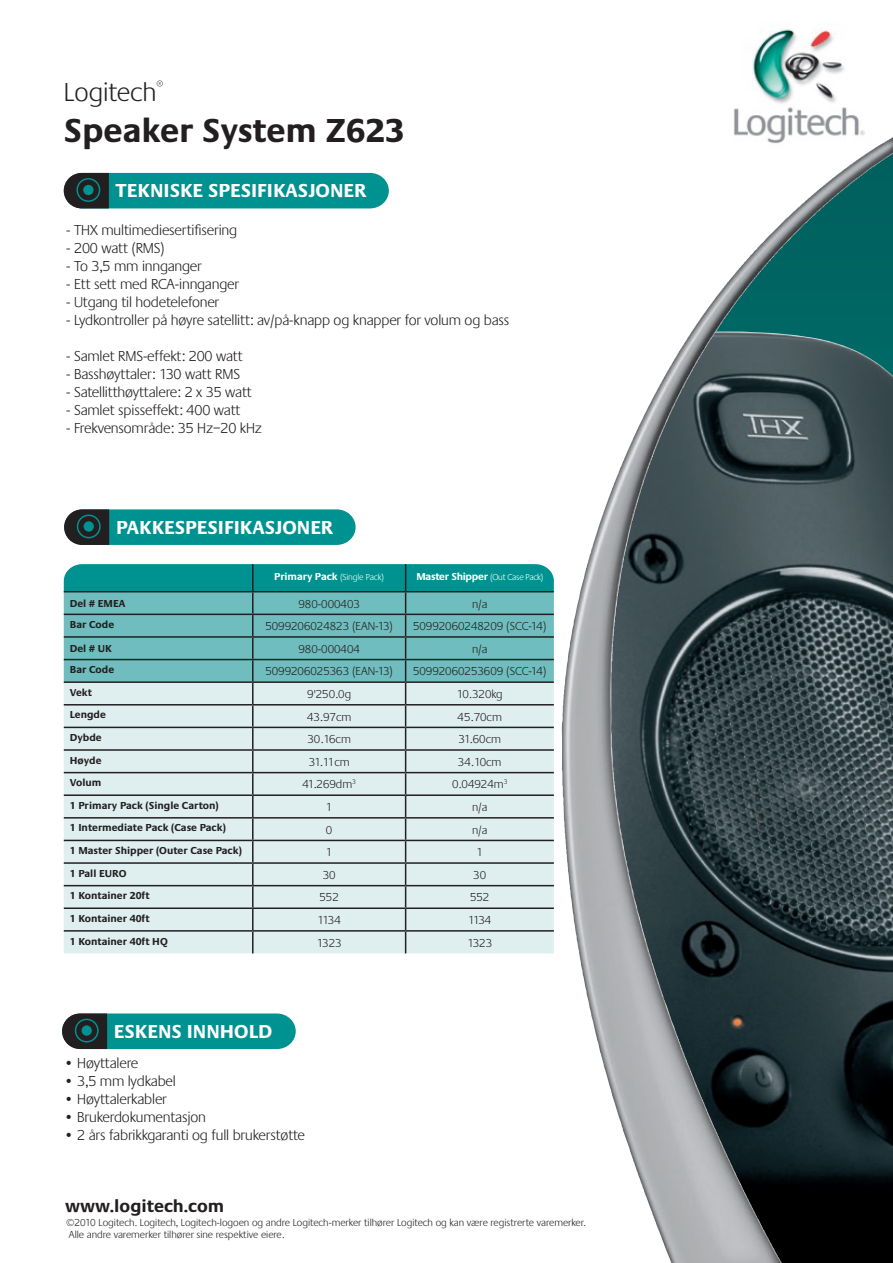
<style>
.page{position:relative;width:893px;height:1263px;background:#fff}
.page>*{position:absolute;margin:0;border:0;box-sizing:border-box;transform-origin:0 0}
.t1{font:700 34.5px "Praxis";color:#231f20}
.t2{font:300 27px "Praxis";color:#231f20}
.t3{font:700 19.5px "Praxis CEEF";color:#fff}
.t4{font:700 18px "Praxis";color:#231f20}
.Sys_req_sans{font:300 15px "Praxis";letter-spacing:-.01em;color:#231f20}
.Package_content{font:300 15px "Praxis";letter-spacing:-.01em;color:#231f20}
.t5{font:300 12px "Praxis";color:#231f20}
.t6{font:700 10.5px "Praxis CEEF";color:#231f20}
.Copyright{font:300 10.5px/12.8px "Praxis";color:#231f20}
.t7{font:700 10.5px "Praxis";letter-spacing:-.025em;color:#fff}
.t8{font:300 9px "Praxis";letter-spacing:-.01em;color:#fff}
.s1{font-weight:700;font-size:10.5px}
.s2{font-weight:300;font-size:9px}
</style>
<div class="page">
<img style="left:734px;top:29px;width:131px;height:108px">
<img style="left:691px;top:281px;width:202px;height:51px">
<img style="left:590px;top:332px;width:303px;height:931px">
<img style="left:729px;top:137px;width:164px;height:144px">
<svg style="left:64px;top:564px;width:490px;height:389px;background:#abcfd0"></svg>
<svg style="left:64px;top:509px;width:292px;height:36px;background:#0e8987"></svg>
<div style="left:77px;top:514px;width:24px;height:24px;border:2px solid #009290;border-radius:50%"></div>
<div style="left:83px;top:520px;width:12px;height:12px;background:#009290;border-radius:50%"></div>
<div style="left:82px;top:520px;width:13px;height:13px;border:2px solid #231f20;border-radius:50%"></div>
<svg style="left:62px;top:1013px;width:234px;height:37px;background:#178a88"></svg>
<div style="left:75px;top:1019px;width:24px;height:23px;border:2px solid #009290;border-radius:50%"></div>
<div style="left:81px;top:1025px;width:12px;height:11px;background:#009290;border-radius:50%"></div>
<div style="left:80px;top:1024px;width:13px;height:13px;border:2px solid #231f20;border-radius:50%"></div>
<svg style="left:63px;top:172px;width:326px;height:37px;background:#148d8c"></svg>
<div style="left:76px;top:178px;width:24px;height:24px;border:2px solid #009290;border-radius:50%"></div>
<div style="left:82px;top:184px;width:12px;height:12px;background:#009290;border-radius:50%"></div>
<div style="left:82px;top:183px;width:13px;height:14px;border:2px solid #231f20;border-radius:50%"></div>
<p class="t2" style="left:64px;top:78px;width:101px">Logitech<sup>®</sup></p>
<p class="t1" style="left:64px;top:111px;width:343px">Speaker System Z623</p>
<p class="t3" style="left:116px;top:179px;width:252px">Teknis ke spesi fikasjoner</p>
<p class="Sys_req_sans" style="left:66px;top:222px;width:172px">- THX multimediesertifisering</p>
<p class="Sys_req_sans" style="left:66px;top:240px;width:100px">- 200 watt (RMS)</p>
<p class="Sys_req_sans" style="left:66px;top:258px;width:137px">- To 3,5 mm innganger</p>
<p class="Sys_req_sans" style="left:66px;top:276px;width:174px">- Ett sett med RCA-innganger</p>
<p class="Sys_req_sans" style="left:66px;top:294px;width:155px">- Utgang til hodetelefoner</p>
<p class="Sys_req_sans" style="left:66px;top:312px;width:445px">- Lydkontroller på høyre satellitt: av/på-knapp og knapper for volum og bass</p>
<p class="Sys_req_sans" style="left:66px;top:348px;width:178px">- Samlet RMS-effekt: 200 watt</p>
<p class="Sys_req_sans" style="left:66px;top:366px;width:175px">- Basshøyttaler: 130 watt RMS</p>
<p class="Sys_req_sans" style="left:66px;top:384px;width:187px">- Satellitthøyttalere: 2 x 35 watt</p>
<p class="Sys_req_sans" style="left:66px;top:402px;width:176px">- Samlet spisseffekt: 400 watt</p>
<p class="Sys_req_sans" style="left:66px;top:420px;width:197px">- Frekvensområde: 35 Hz–20 kHz</p>
<p class="t3" style="left:116px;top:516px;width:219px">Pakkespesi fikasjoner</p>
<p class="t6" style="left:70px;top:597px;width:36px">Del # EMEA</p>
<p class="t6" style="left:70px;top:618px;width:46px">Bar Code</p>
<p class="t6" style="left:70px;top:642px;width:39px">Del # UK</p>
<p class="t6" style="left:70px;top:663px;width:46px">Bar Code</p>
<p class="t6" style="left:70px;top:686px;width:24px">Vekt</p>
<p class="t6" style="left:70px;top:709px;width:38px">Lengde</p>
<p class="t6" style="left:70px;top:731px;width:33px">Dybde</p>
<p class="t6" style="left:70px;top:754px;width:33px">Høyde</p>
<p class="t6" style="left:70px;top:776px;width:33px">Volum</p>
<p class="t6" style="left:70px;top:799px;width:150px">1 Primary Pack (Single Carton)</p>
<p class="t6" style="left:70px;top:822px;width:158px">1 Intermediate Pack (Case Pack)</p>
<p class="t6" style="left:70px;top:844px;width:174px">1 Master Shipper (Outer Case Pack)</p>
<p class="t6" style="left:70px;top:867px;width:58px">1 Pall EURO</p>
<p class="t6" style="left:70px;top:889px;width:81px">1 Kontainer 20ft</p>
<p class="t6" style="left:70px;top:912px;width:81px">1 Kontainer 40ft</p>
<p class="t6" style="left:70px;top:935px;width:99px">1 Kontainer 40ft HQ</p>
<p class="t8" style="left:274px;top:572px;width:111px"><span class="s1">Primary Pack</span> (Single Pack)</p>
<p class="t7" style="left:416px;top:571px;width:128px">Master Shipper <span class="s2">(Out Case Pack)</span></p>
<p class="t5" style="left:298px;top:597px;width:63px">980-000403</p>
<p class="t5" style="left:472px;top:597px;width:17px">n/a</p>
<p class="t5" style="left:265px;top:620px;width:129px">5099206024823 (EAN-13)</p>
<p class="t5" style="left:413px;top:620px;width:135px">50992060248209 (SCC-14)</p>
<p class="t5" style="left:298px;top:642px;width:63px">980-000404</p>
<p class="t5" style="left:472px;top:642px;width:17px">n/a</p>
<p class="t5" style="left:265px;top:665px;width:129px">5099206025363 (EAN-13)</p>
<p class="t5" style="left:413px;top:665px;width:135px">50992060253609 (SCC-14)</p>
<p class="t5" style="left:307px;top:688px;width:45px">9'250.0g</p>
<p class="t5" style="left:457px;top:688px;width:47px">10.320kg</p>
<p class="t5" style="left:307px;top:710px;width:46px">43.97cm</p>
<p class="t5" style="left:458px;top:710px;width:46px">45.70cm</p>
<p class="t5" style="left:307px;top:733px;width:45px">30.16cm</p>
<p class="t5" style="left:458px;top:733px;width:44px">31.60cm</p>
<p class="t5" style="left:309px;top:755px;width:43px">31.11cm</p>
<p class="t5" style="left:458px;top:755px;width:45px">34.10cm</p>
<p class="t5" style="left:302px;top:778px;width:55px">41.269dm<sup>3</sup></p>
<p class="t5" style="left:452px;top:778px;width:57px">0.04924m<sup>3</sup></p>
<p class="t5" style="left:326px;top:801px;width:8px">1</p>
<p class="t5" style="left:472px;top:801px;width:17px">n/a</p>
<p class="t5" style="left:326px;top:823px;width:8px">0</p>
<p class="t5" style="left:472px;top:823px;width:17px">n/a</p>
<p class="t5" style="left:326px;top:846px;width:8px">1</p>
<p class="t5" style="left:476px;top:846px;width:8px">1</p>
<p class="t5" style="left:323px;top:868px;width:14px">30</p>
<p class="t5" style="left:473px;top:868px;width:14px">30</p>
<p class="t5" style="left:320px;top:891px;width:21px">552</p>
<p class="t5" style="left:470px;top:891px;width:21px">552</p>
<p class="t5" style="left:318px;top:914px;width:25px">1134</p>
<p class="t5" style="left:468px;top:914px;width:25px">1134</p>
<p class="t5" style="left:317px;top:936px;width:26px">1323</p>
<p class="t5" style="left:467px;top:936px;width:26px">1323</p>
<p class="t3" style="left:114px;top:1020px;width:120px">Eskens innhold</p>
<p class="Package_content" style="left:64px;top:1055px;width:76px">• Høyttalere</p>
<p class="Package_content" style="left:64px;top:1073px;width:114px">• 3,5 mm lydkabel</p>
<p class="Package_content" style="left:64px;top:1091px;width:105px">• Høyttalerkabler</p>
<p class="Package_content" style="left:64px;top:1109px;width:144px">• Brukerdokumentasjon</p>
<p class="Package_content" style="left:64px;top:1127px;width:243px">• 2 års fabrikkgaranti og full brukerstøtte</p>
<p class="t4" style="left:65px;top:1196px;width:160px">www.logitech.com</p>
<p class="Copyright" style="left:66px;top:1216px;width:521px">©2010 Logitech. Logitech, Logitech-logoen og andre Logitech-merker tilhører Logitech og kan være registrerte varemerker.<br>Alle andre varemerker tilhører sine respektive eiere.</p>
</div>
